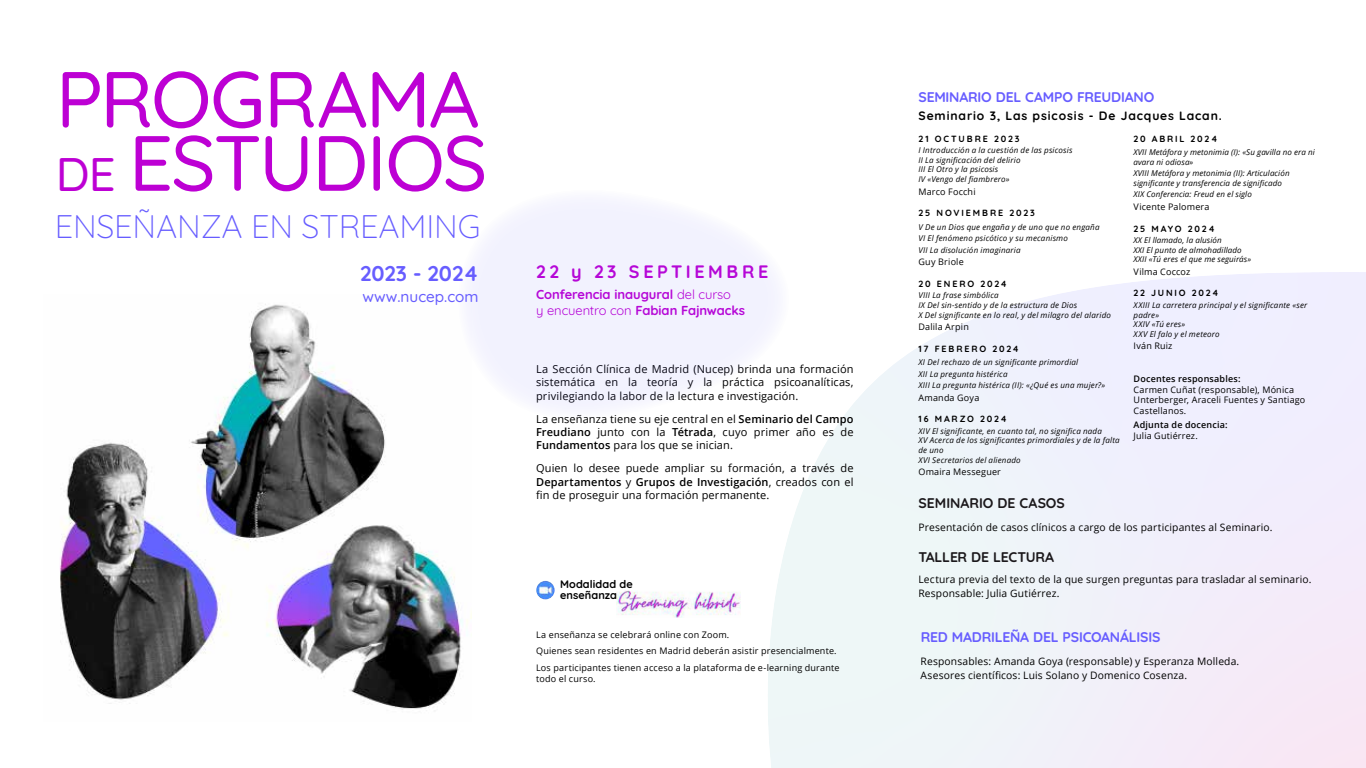
<style>
.page{position:relative;width:1366px;height:768px;background:#fff}
.page>*{position:absolute;margin:0;border:0;box-sizing:border-box;transform-origin:0 0}
.t1{font:500 79.3px "Quicksand";letter-spacing:-.03em;color:#bd00d4}
.t2{font:500 78.1px "Quicksand";letter-spacing:-.025em;color:#bd00d4}
.t3{font:300 32.7px "Quicksand";letter-spacing:-.005em;color:#675dff}
.t4{font:700 21.3px "Quicksand";color:#675dff}
.t5{font:700 18px "Quicksand";letter-spacing:.195em;color:#bd00d4}
.t6{font:500 15.3px "Quicksand";color:#675dff}
.t7{font:700 14px "Quicksand";letter-spacing:-.015em;color:#675dff}
.t8{font:700 14px "Quicksand";letter-spacing:-.005em;color:#1b181b}
.t9{font:700 13px/15.6px "Quicksand";letter-spacing:-.005em;color:#bd00d4}
.t10{font:700 12.2px "Quicksand";letter-spacing:.075em;color:#000}
.t11{font:11px/13.2px "Open Sans";letter-spacing:.01em;color:#000;text-align:justify}
.t12{font:700 11px/10.8px "Quicksand";letter-spacing:.01em;color:#000}
.t13{font:10.3px/14.2px "Open Sans";letter-spacing:.015em;color:#000}
.t14{font:9px/10.8px "Open Sans";letter-spacing:.02em;color:#000}
.t15{font:700 9px "Quicksand";letter-spacing:.2em;color:#000}
.t16{font:600 9px "Open Sans";letter-spacing:.02em;color:#000}
.t17{font:italic 8px/9.6px "Open Sans";letter-spacing:.02em;color:#000}
.s1{font-size:47.1px}
.s2{font-weight:400}
.s3{font-weight:600}
</style>
<div class="page">
<img style="left:60px;top:304px;width:411px;height:406px">
<svg style="left:768px;top:272px;width:598px;height:496px;fill:#f0f1fa"></svg>
<img style="left:536px;top:581px;width:19px;height:18px;border-radius:9px">
<img style="left:616px;top:590px;width:125px;height:28px">
<svg style="left:458px;top:202px;width:332px;height:218px;fill:#f2f2fe"></svg>
<h1 class="t1" style="left:56px;top:71px;width:426px">PROGRAMA</h1>
<h2 class="t2" style="left:56px;top:135px;width:433px"><span class="s1">DE</span> ESTUDIOS</h2>
<h3 class="t3" style="left:55px;top:208px;width:427px">ENSE—ANZA EN STREAMING</h3>
<h3 class="t4" style="left:360px;top:262px;width:120px">2023 - 2024</h3>
<h3 class="t6" style="left:363px;top:291px;width:117px">www.nucep.com</h3>
<h3 class="t5" style="left:536px;top:262px;width:234px">22 y 23 SEPTIEMBRE</h3>
<h3 class="t9" style="left:536px;top:287px;width:210px">Conferencia inaugural <span class="s2">del curso<br>y encuentro con</span> Fabian Fajnwacks</h3>
<h3 class="t11" style="left:536px;top:362px;width:319px">La Sección Clínica de Madrid (Nucep) brinda una formación sistemática en la teoría y la práctica psicoanalíticas, privilegiando la labor de la lectura e investigación.</h3>
<h3 class="t11" style="left:536px;top:412px;width:319px">La enseñanza tiene su eje central en el <span class="s3">Seminario del Campo Freudiano</span> junto con la <span class="s3">TÈtrada</span>, cuyo primer año es de <span class="s3">Fundamentos</span> para los que se inician.</h3>
<h3 class="t11" style="left:536px;top:462px;width:319px">Quien lo desee puede ampliar su formación, a través de <span class="s3">Departamentos</span> y <span class="s3">Grupos de InvestigaciÛn</span>, creados con el fin de proseguir una formación permanente.</h3>
<h3 class="t12" style="left:560px;top:579px;width:74px">Modalidad de enseÒanza</h3>
<p class="t14" style="left:536px;top:626px;width:305px;line-height:16.9px">La enseñanza se celebrará online con Zoom.<br>Quienes sean residentes en Madrid deberán asistir presencialmente.<br>Los participantes tienen acceso a la plataforma de e-learning durante</p>
<p class="t14" style="left:536px;top:673px;width:61px">todo el curso.</p>
<h3 class="t7" style="left:919px;top:90px;width:237px">SEMINARIO DEL CAMPO FREUDIANO</h3>
<h3 class="t10" style="left:919px;top:109px;width:305px">Seminario 3, Las psicosis - De Jacques Lacan.</h3>
<p class="t15" style="left:919px;top:134px;width:103px">21 OCTUBRE 2023</p>
<p class="t17" style="left:919px;top:146px;width:155px">I IntroducciÛn a la cuestiÛn de las psicosis<br>II La significación del delirio<br>III El Otro y la psicosis<br>IV «Vengo del fiambrero»</p>
<p class="t14" style="left:919px;top:187px;width:59px">Marco Focchi</p>
<p class="t15" style="left:919px;top:208px;width:118px">25 NOVIEMBRE 2023</p>
<p class="t17" style="left:919px;top:222px;width:183px;line-height:11.5px">V De un Dios que engaÒa y de uno que no engaÒa<br>VI El fenómeno psicótico y su mecanismo<br>VII La disolución imaginaria</p>
<p class="t14" style="left:919px;top:256px;width:47px">Guy Briole</p>
<p class="t15" style="left:919px;top:279px;width:90px">20 ENERO 2024</p>
<p class="t17" style="left:919px;top:290px;width:194px">VIII La frase simbólica<br>IX Del sin-sentido y de la estructura de Dios<br>X Del significante en lo real, y del milagro del alarido</p>
<p class="t14" style="left:919px;top:321px;width:52px">Dalila Arpin</p>
<p class="t15" style="left:919px;top:344px;width:102px">17 FEBRERO 2024</p>
<p class="t17" style="left:919px;top:356px;width:188px;line-height:11.5px">XI Del rechazo de un significante primordial<br>XII La pregunta histÈrica<br>XIII La pregunta histérica (II): «¿Qué es una mujer?»</p>
<p class="t14" style="left:919px;top:393px;width:62px">Amanda Goya</p>
<p class="t15" style="left:919px;top:414px;width:90px">16 MARZO 2024</p>
<p class="t17" style="left:919px;top:426px;width:203px">XIV El significante, en cuanto tal, no significa nada<br>XV Acerca de los significantes primordiales y de la falta de uno<br>XVI Secretarios del alienado</p>
<p class="t14" style="left:919px;top:466px;width:84px">Omaira Messeguer</p>
<h3 class="t8" style="left:919px;top:495px;width:148px">SEMINARIO DE CASOS</h3>
<p class="t15" style="left:1134px;top:134px;width:85px">20 ABRIL 2024</p>
<p class="t17" style="left:1134px;top:147px;width:183px">XVII Metáfora y metonimia (I): «Su gavilla no era ni avara ni odiosa»</p>
<p class="t17" style="left:1134px;top:168px;width:157px">XVIII Metáfora y metonimia (II): Articulación significante y transferencia de significado</p>
<p class="t17" style="left:1134px;top:190px;width:120px">XIX Conferencia: Freud en el siglo</p>
<p class="t14" style="left:1134px;top:202px;width:77px">Vicente Palomera</p>
<p class="t15" style="left:1134px;top:223px;width:83px">25 MAYO 2024</p>
<p class="t17" style="left:1134px;top:235px;width:119px">XX El llamado, la alusión<br>XXI El punto de almohadillado<br>XXII «Tú eres el que me seguirás»</p>
<p class="t14" style="left:1134px;top:266px;width:58px">Vilma Coccoz</p>
<p class="t15" style="left:1134px;top:288px;width:87px">22 JUNIO 2024</p>
<p class="t17" style="left:1134px;top:300px;width:175px">XXIII La carretera principal y el significante «ser padre»<br>XXIV «Tú eres»<br>XXV El falo y el meteoro</p>
<p class="t14" style="left:1134px;top:341px;width:40px">Iván Ruiz</p>
<p class="t16" style="left:1134px;top:375px;width:109px">Docentes responsables:</p>
<p class="t14" style="left:1134px;top:384px;width:173px">Carmen Cuñat (responsable), Mónica<br>Unterberger, Araceli Fuentes y Santiago<br>Castellanos.</p>
<p class="t16" style="left:1134px;top:421px;width:95px">Adjunta de docencia:</p>
<p class="t14" style="left:1134px;top:430px;width:66px">Julia Gutiérrez.</p>
<p class="t13" style="left:919px;top:520px;width:356px">Presentación de casos clínicos a cargo de los participantes al Seminario.</p>
<h3 class="t8" style="left:919px;top:549px;width:137px">TALLER DE LECTURA</h3>
<p class="t13" style="left:919px;top:572px;width:395px">Lectura previa del texto de la que surgen preguntas para trasladar al seminario.<br>Responsable: Julia Gutiérrez.</p>
<h3 class="t7" style="left:921px;top:629px;width:241px">RED MADRILE—A DEL PSICOAN£LISIS</h3>
<p class="t13" style="left:921px;top:655px;width:320px">Responsables: Amanda Goya (responsable) y Esperanza Molleda.<br>Asesores científicos: Luis Solano y Domenico Cosenza.</p>
</div>
